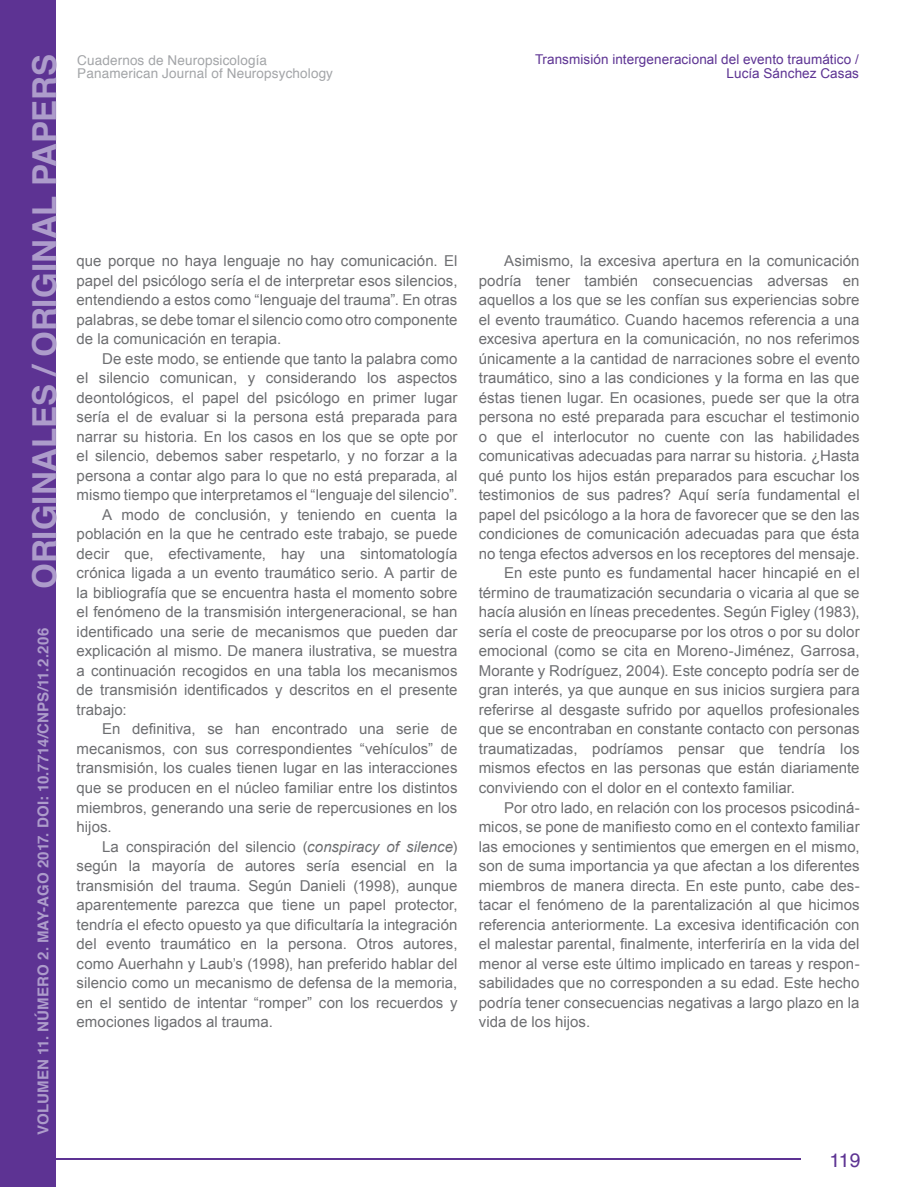
<style>
.page{position:relative;width:915px;height:1187px;background:#fff}
.page>*{position:absolute;margin:0;border:0;box-sizing:border-box;transform-origin:0 0}
.t1{font:19.5px "Helvetica";color:#5d3393}
.t2{font:15px/19.5px "Arial";letter-spacing:.005em;color:#6d6e71;text-align:justify}
.t3{font:700 15px "Helvetica";letter-spacing:.005em;color:#ad9ccb}
.t4{font:13.5px/13.5px "Arial";letter-spacing:.005em;color:#5d3393;text-align:right}
.t5{font:13.5px/13.5px "Helvetica";letter-spacing:.01em;color:#a3a5a8}
.s1{font-size:33px}
.s2{font-style:italic}
</style>
<div class="page">
<div style="left:0;top:0;width:55px;height:1186px;background:#5d3393"></div>
<hr style="left:0;top:1157px;width:800px;height:2px;background:#5d3393">
<p class="t3" style="left:31px;top:1134px;width:1081px;rotate:-90deg">VOLUMEN 11. NÚMERO 2. MAY-AGO 2017. DOI: 10.7714/CNPS/11.2.206 <span class="s1">ORIGINALES / ORIGINAL PAPERS</span></p>
<p class="t5" style="left:77px;top:54px;width:257px">Cuadernos de Neuropsicología<br>Panamerican Journal of Neuropsychology</p>
<p class="t2" style="left:77px;top:251px;width:382px">que porque no haya lenguaje no hay comunicación. El papel del psicólogo sería el de interpretar esos silencios, entendiendo a estos como “lenguaje del trauma”. En otras palabras, se debe tomar el silencio como otro componente de la comunicación en terapia.</p>
<p class="t2" style="left:102px;top:349px;width:357px">De este modo, se entiende que tanto la palabra como</p>
<p class="t2" style="left:77px;top:368px;width:382px">el silencio comunican, y considerando los aspectos</p>
<p class="t2" style="left:77px;top:388px;width:382px">deontológicos, el papel del psicólogo en primer lugar</p>
<p class="t2" style="left:77px;top:407px;width:382px">sería el de evaluar si la persona está preparada para</p>
<p class="t2" style="left:77px;top:427px;width:382px">narrar su historia. En los casos en los que se opte por</p>
<p class="t2" style="left:77px;top:446px;width:382px">el silencio, debemos saber respetarlo, y no forzar a la</p>
<p class="t2" style="left:77px;top:466px;width:382px">persona a contar algo para lo que no está preparada, al</p>
<p class="t2" style="left:77px;top:485px;width:382px">mismo tiempo que interpretamos el “lenguaje del silencio”.</p>
<p class="t2" style="left:102px;top:505px;width:357px">A modo de conclusión, y teniendo en cuenta la</p>
<p class="t2" style="left:77px;top:524px;width:382px">población en la que he centrado este trabajo, se puede</p>
<p class="t2" style="left:77px;top:544px;width:382px">decir que, efectivamente, hay una sintomatología</p>
<p class="t2" style="left:77px;top:563px;width:382px">crónica ligada a un evento traumático serio. A partir de</p>
<p class="t2" style="left:77px;top:583px;width:382px">la bibliografía que se encuentra hasta el momento sobre</p>
<p class="t2" style="left:77px;top:602px;width:382px">el fenómeno de la transmisión intergeneracional, se han</p>
<p class="t2" style="left:77px;top:622px;width:382px">identificado una serie de mecanismos que pueden dar</p>
<p class="t2" style="left:77px;top:641px;width:382px">explicación al mismo. De manera ilustrativa, se muestra</p>
<p class="t2" style="left:77px;top:661px;width:382px">a continuación recogidos en una tabla los mecanismos</p>
<p class="t2" style="left:77px;top:680px;width:382px">de transmisión identificados y descritos en el presente</p>
<p class="t2" style="left:77px;top:700px;width:51px">trabajo:</p>
<p class="t2" style="left:102px;top:719px;width:357px">En definitiva, se han encontrado una serie de</p>
<p class="t2" style="left:77px;top:739px;width:382px">mecanismos, con sus correspondientes “vehículos” de</p>
<p class="t2" style="left:77px;top:758px;width:382px">transmisión, los cuales tienen lugar en las interacciones</p>
<p class="t2" style="left:77px;top:778px;width:382px">que se producen en el núcleo familiar entre los distintos</p>
<p class="t2" style="left:77px;top:797px;width:382px">miembros, generando una serie de repercusiones en los</p>
<p class="t2" style="left:77px;top:817px;width:37px">hijos.</p>
<p class="t2" style="left:102px;top:836px;width:357px">La conspiración del silencio (<span class="s2">conspiracy of silence</span>)</p>
<p class="t2" style="left:77px;top:856px;width:382px">según la mayoría de autores sería esencial en la</p>
<p class="t2" style="left:77px;top:875px;width:382px">transmisión del trauma. Según Danieli (1998), aunque</p>
<p class="t2" style="left:77px;top:895px;width:382px">aparentemente parezca que tiene un papel protector,</p>
<p class="t2" style="left:77px;top:914px;width:382px">tendría el efecto opuesto ya que dificultaría la integración</p>
<p class="t2" style="left:77px;top:934px;width:382px">del evento traumático en la persona. Otros autores,</p>
<p class="t2" style="left:77px;top:953px;width:382px">como Auerhahn y Laub’s (1998), han preferido hablar del</p>
<p class="t2" style="left:77px;top:973px;width:382px">silencio como un mecanismo de defensa de la memoria,</p>
<p class="t2" style="left:77px;top:992px;width:382px">en el sentido de intentar “romper” con los recuerdos y</p>
<p class="t2" style="left:77px;top:1012px;width:198px">emociones ligados al trauma.</p>
<p class="t4" style="left:535px;top:53px;width:325px">Transmisión intergeneracional del evento traumático /<br>Lucía Sánchez Casas</p>
<p class="t2" style="left:504px;top:251px;width:357px">Asimismo, la excesiva apertura en la comunicación</p>
<p class="t2" style="left:478px;top:271px;width:382px">podría tener también consecuencias adversas en</p>
<p class="t2" style="left:478px;top:290px;width:382px">aquellos a los que se les confían sus experiencias sobre</p>
<p class="t2" style="left:478px;top:310px;width:382px">el evento traumático. Cuando hacemos referencia a una</p>
<p class="t2" style="left:478px;top:329px;width:382px">excesiva apertura en la comunicación, no nos referimos</p>
<p class="t2" style="left:478px;top:349px;width:382px">únicamente a la cantidad de narraciones sobre el evento</p>
<p class="t2" style="left:478px;top:368px;width:382px">traumático, sino a las condiciones y la forma en las que</p>
<p class="t2" style="left:478px;top:388px;width:382px">éstas tienen lugar. En ocasiones, puede ser que la otra</p>
<p class="t2" style="left:478px;top:407px;width:382px">persona no esté preparada para escuchar el testimonio</p>
<p class="t2" style="left:478px;top:427px;width:382px">o que el interlocutor no cuente con las habilidades</p>
<p class="t2" style="left:478px;top:446px;width:382px">comunicativas adecuadas para narrar su historia<span class="s2">.</span> ¿Hasta</p>
<p class="t2" style="left:478px;top:466px;width:382px">qué punto los hijos están preparados para escuchar los</p>
<p class="t2" style="left:478px;top:485px;width:382px">testimonios de sus padres? Aquí sería fundamental el</p>
<p class="t2" style="left:478px;top:505px;width:382px">papel del psicólogo a la hora de favorecer que se den las</p>
<p class="t2" style="left:478px;top:524px;width:382px">condiciones de comunicación adecuadas para que ésta</p>
<p class="t2" style="left:478px;top:544px;width:382px">no tenga efectos adversos en los receptores del mensaje.</p>
<p class="t2" style="left:504px;top:563px;width:357px">En este punto es fundamental hacer hincapié en el</p>
<p class="t2" style="left:478px;top:583px;width:382px">término de traumatización secundaria o vicaria al que se</p>
<p class="t2" style="left:478px;top:602px;width:382px">hacía alusión en líneas precedentes. Según Figley (1983),</p>
<p class="t2" style="left:478px;top:622px;width:382px">sería el coste de preocuparse por los otros o por su dolor</p>
<p class="t2" style="left:478px;top:641px;width:382px">emocional (como se cita en Moreno-Jiménez, Garrosa,</p>
<p class="t2" style="left:478px;top:661px;width:382px">Morante y Rodríguez, 2004). Este concepto podría ser de</p>
<p class="t2" style="left:478px;top:680px;width:382px">gran interés, ya que aunque en sus inicios surgiera para</p>
<p class="t2" style="left:478px;top:700px;width:382px">referirse al desgaste sufrido por aquellos profesionales</p>
<p class="t2" style="left:478px;top:719px;width:382px">que se encontraban en constante contacto con personas</p>
<p class="t2" style="left:478px;top:739px;width:382px">traumatizadas, podríamos pensar que tendría los</p>
<p class="t2" style="left:478px;top:758px;width:382px">mismos efectos en las personas que están diariamente</p>
<p class="t2" style="left:478px;top:778px;width:318px">conviviendo con el dolor en el contexto familiar.</p>
<p class="t2" style="left:504px;top:797px;width:357px">Por otro lado, en relación con los procesos psicodiná-</p>
<p class="t2" style="left:478px;top:817px;width:382px">micos, se pone de manifiesto como en el contexto familiar</p>
<p class="t2" style="left:478px;top:836px;width:382px">las emociones y sentimientos que emergen en el mismo,</p>
<p class="t2" style="left:478px;top:856px;width:382px">son de suma importancia ya que afectan a los diferentes</p>
<p class="t2" style="left:478px;top:875px;width:382px">miembros de manera directa. En este punto, cabe des-</p>
<p class="t2" style="left:478px;top:895px;width:382px">tacar el fenómeno de la parentalización al que hicimos</p>
<p class="t2" style="left:478px;top:914px;width:382px">referencia anteriormente. La excesiva identificación con</p>
<p class="t2" style="left:478px;top:934px;width:382px">el malestar parental, finalmente, interferiría en la vida del</p>
<p class="t2" style="left:478px;top:953px;width:382px">menor al verse este último implicado en tareas y respon-</p>
<p class="t2" style="left:478px;top:973px;width:382px">sabilidades que no corresponden a su edad. Este hecho</p>
<p class="t2" style="left:478px;top:992px;width:382px">podría tener consecuencias negativas a largo plazo en la</p>
<p class="t2" style="left:478px;top:1012px;width:113px">vida de los hijos.</p>
<h1 class="t1" style="left:829px;top:1144px;width:33px">119</h1>
</div>
